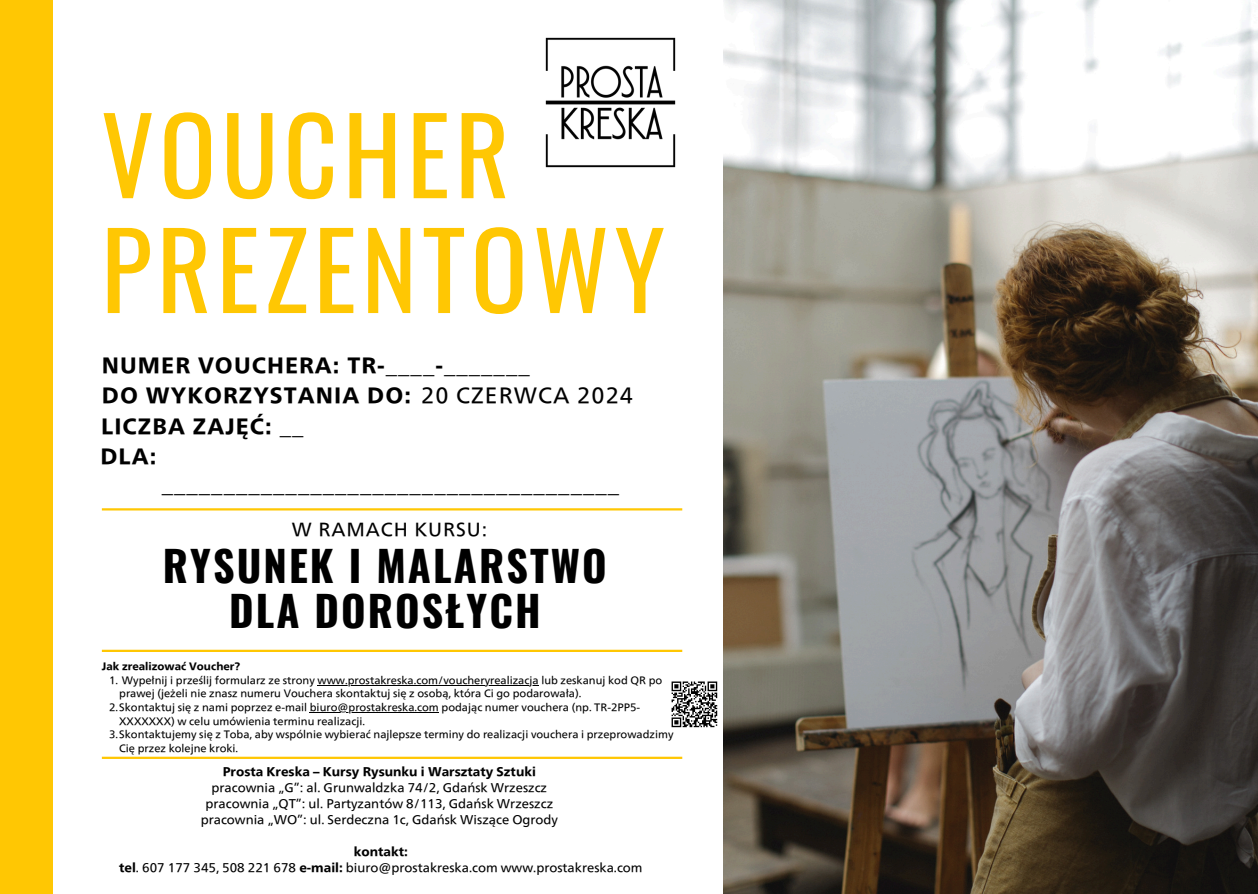
<style>
.page{position:relative;width:1258px;height:894px;background:#fff}
.page>*{position:absolute;margin:0;border:0;box-sizing:border-box;transform-origin:0 0}
.t1{font:105px/114.6px "Oswald";letter-spacing:.05em;color:#ffc703}
.t2{font:700 42px/45px "Oswald";letter-spacing:.05em;color:#000;text-align:center}
.t3{font:800 21px "Tazugane Gothic Std N";letter-spacing:.05em;color:#000}
.t4{font:21px "Tazugane Gothic Std N";letter-spacing:.05em;color:#000}
.t5{font:18px "Tazugane Gothic Std N";letter-spacing:.05em;color:#000}
.t6{font:12px/15.9px "Tazugane Gothic Std N";color:#000;text-align:center}
.t7{font:10.2px/13.5px "Tazugane Gothic Std N";color:#000}
.t8{font:800 10.2px "Tazugane Gothic Std N";color:#000}
.s1{font-weight:800}
</style>
<div class="page">
<div style="left:0;top:0;width:1258px;height:893px;background:#ffc703"></div>
<div style="left:53px;top:0;width:671px;height:893px;background:#fff"></div>
<hr style="left:102px;top:649px;width:580px;height:2px;background:#ffc703">
<hr style="left:102px;top:508px;width:580px;height:2px;background:#ffc703">
<img style="left:724px;top:0;width:534px;height:893px">
<img style="left:545px;top:37px;width:131px;height:131px">
<hr style="left:318px;top:684px;width:221px;height:1px;background:#000">
<hr style="left:310px;top:711px;width:129px;height:1px;background:#000">
<hr style="left:102px;top:756px;width:580px;height:2px;background:#ffc703">
<svg style="left:671px;top:727px;width:44px;height:1px"></svg>
<svg style="left:671px;top:681px;width:47px;height:46px"></svg>
<h1 class="t1" style="left:101px;top:93px;width:565px">VOUCHER<br>PREZENTOWY</h1>
<h6 class="t3" style="left:102px;top:354px;width:429px">NUMER VOUCHERA: TR-____-_______</h6>
<p class="t3" style="left:102px;top:385px;width:311px">DO WYKORZYSTANIA DO:</p>
<p class="t4" style="left:421px;top:385px;width:213px">20 CZERWCA 2024</p>
<h3 class="t3" style="left:101px;top:415px;width:204px">LICZBA ZAJĘĆ: __</h3>
<h6 class="t3" style="left:100px;top:445px;width:57px">DLA:</h6>
<h6 class="t3" style="left:162px;top:473px;width:459px">_____________________________________</h6>
<h4 class="t5" style="left:292px;top:520px;width:197px">W RAMACH KURSU:</h4>
<h2 class="t2" style="left:163px;top:541px;width:445px">RYSUNEK I MALARSTWO<br>DLA DOROSŁYCH</h2>
<h3 class="t8" style="left:102px;top:661px;width:140px">Jak zrealizować Voucher?</h3>
<h3 class="t7" style="left:109px;top:673px;width:555px">1. Wypełnij i prześlij formularz ze strony www.prostakreska.com/voucheryrealizacja lub zeskanuj kod QR po</h3>
<h3 class="t7" style="left:119px;top:686px;width:464px">prawej (jeżeli nie znasz numeru Vouchera skontaktuj się z osobą, która Ci go podarowała).</h3>
<h3 class="t7" style="left:109px;top:700px;width:532px">2.Skontaktuj się z nami poprzez e-mail biuro@prostakreska.com podając numer vouchera (np. TR-2PP5-</h3>
<h5 class="t7" style="left:119px;top:713px;width:247px">XXXXXXX) w celu umówienia terminu realizacji.</h5>
<h2 class="t7" style="left:119px;top:727px;width:556px;text-indent:-10px">3.Skontaktujemy się z Toba, aby wspólnie wybierać najlepsze terminy do realizacji vouchera i przeprowadzimy<br>Cię przez kolejne kroki.</h2>
<p class="t6" style="left:206px;top:763px;width:349px"><span class="s1">Prosta Kreska – Kursy Rysunku i Warsztaty Sztuki </span>pracownia „G”: al. Grunwaldzka 74/2, Gdańsk Wrzeszcz pracownia „QT”: ul. Partyzantów 8/113, Gdańsk Wrzeszcz</p>
<p class="t6" style="left:201px;top:811px;width:359px">pracownia „WO”: ul. Serdeczna 1c, Gdańsk Wiszące Ogrody</p>
<p class="t6" style="left:119px;top:843px;width:525px"><span class="s1">kontakt:<br>tel</span>. 607 177 345, 508 221 678 <span class="s1">e-mail:</span> biuro@prostakreska.com www.prostakreska.com</p>
</div>
